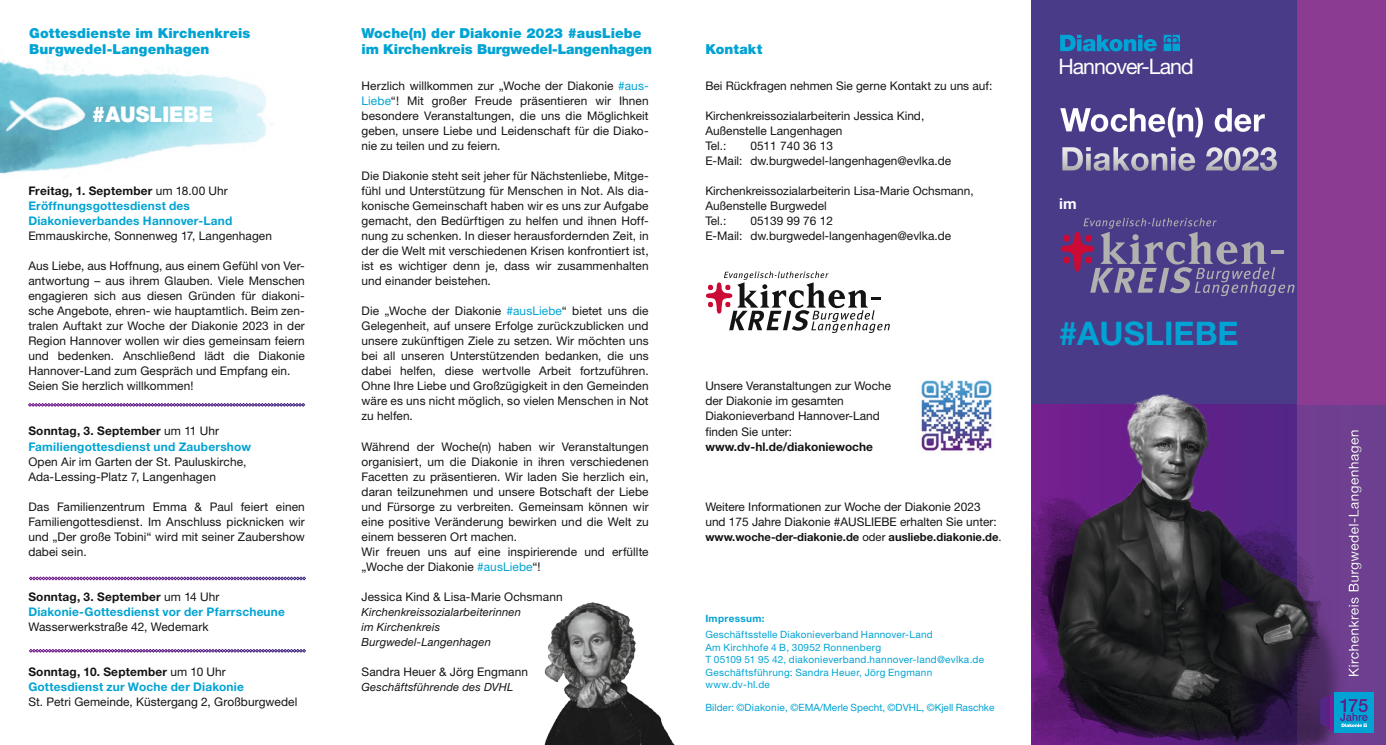
<style>
.page{position:relative;width:1386px;height:745px;background:#fff}
.page>*{position:absolute;margin:0;border:0;box-sizing:border-box;transform-origin:0 0}
.t1{font:700 32.5px/39px "Helvetica Neue LT Std";color:#fff}
.t2{font:700 32.5px "Helvetica Neue LT Std";color:#00a3d3}
.t3{font:900 21.75px "Helvetica Neue LT Std";color:#fff;scale:.94 1}
.t4{font:21.38px "Helvetica Neue LT Std";letter-spacing:-.045em;color:#fff}
.t5{font:700 15px "Helvetica Neue LT Std";color:#fff}
.t6{font:900 13.75px/16.2px "Helvetica Neue LT Std";color:#00a3d3}
.t7{font:13.75px "Helvetica Neue LT Std";letter-spacing:.03em;color:#fff}
.t8{font:11.88px/15px "Helvetica Neue LT Std";letter-spacing:.005em;color:#131413}
.t9{font:700 11.88px/15px "Helvetica Neue LT Std";letter-spacing:.015em;color:#00a3d3}
.t10{font:700 11.88px "Helvetica Neue LT Std";color:#131413}
.t11{font:italic 11.25px/15px "Helvetica Neue LT Std";letter-spacing:.015em;color:#131413}
.t12{font:700 11.25px "Helvetica Neue LT Std";color:#131413}
.t13{font:10px/12.5px "Helvetica Neue LT Std";letter-spacing:.025em;color:#00a3d3}
.t14{font:10px "Helvetica Neue LT Std";color:#00a3d3}
.t15{font:700 10px "Helvetica Neue LT Std";letter-spacing:.035em;color:#00a3d3}
.s1{color:#131413}
.s2{font-weight:400;color:#131413}
.s3{color:#00a3d3}
.s4{font-weight:400}
</style>
<div class="page">
<img style="left:544px;top:602px;width:130px;height:142px">
<img style="left:0;top:46px;width:272px;height:128px">
<div style="left:1031px;top:0;width:266px;height:446px;background:#493b88"></div>
<div style="left:1297px;top:404px;width:88px;height:340px;background:#6d3f90"></div>
<div style="left:1297px;top:0;width:88px;height:404px;background:#8b3c92"></div>
<svg style="left:1060px;top:35px;width:120px;height:16px"></svg>
<svg style="left:1060px;top:218px;width:234px;height:78px"></svg>
<div style="left:1085px;top:256px;width:6px;height:7px;background:#cb0a35;border-radius:50%"></div>
<div style="left:1063px;top:256px;width:6px;height:7px;background:#cb0a35;border-radius:50%"></div>
<img style="left:1031px;top:394px;width:320px;height:350px">
<div style="left:1320px;top:698px;width:24px;height:25px;background:#4d2984"></div>
<div style="left:1323px;top:697px;width:28px;height:28px;background:#582487"></div>
<div style="left:1327px;top:695px;width:32px;height:32px;background:#611e89"></div>
<div style="left:1330px;top:694px;width:36px;height:36px;background:#77218e"></div>
<div style="left:1333px;top:691px;width:40px;height:40px;background:#00a3d3"></div>
<svg style="left:1340px;top:699px;width:27px;height:27px"></svg>
<svg style="left:28px;top:403px;width:277px;height:3px"></svg>
<svg style="left:706px;top:271px;width:183px;height:62px"></svg>
<img style="left:921px;top:380px;width:71px;height:71px">
<svg style="left:29px;top:576px;width:277px;height:4px"></svg>
<svg style="left:29px;top:649px;width:277px;height:3px"></svg>
<p class="t6" style="left:29px;top:25px;width:223px">Gottesdienste im Kirchenkreis<br>Burgwedel-Langenhagen</p>
<h2 class="t3" style="left:92px;top:102px;width:131px">#AUSLIEBE</h2>
<p class="t9" style="left:28px;top:183px;width:206px"><span class="s1">Freitag, 1. September</span> <span class="s2">um 18.00 Uhr<br></span>Eröffnungsgottesdienst des<br>Diakonieverbandes Hannover-Land</p>
<p class="t8" style="left:28px;top:228px;width:245px">Emmauskirche, Sonnenweg 17, Langenhagen</p>
<p class="t8" style="left:28px;top:258px;width:278px">Aus Liebe, aus Hoffnung, aus einem Gefühl von Ver&shy;antwortung – aus ihrem Glauben. Viele Menschen engagieren sich aus diesen Gründen für diakoni&shy;sche Angebote, ehren- wie hauptamtlich. Beim zen&shy;tralen Auftakt zur Woche der Diakonie 2023 in der Region Hannover wollen wir dies gemeinsam feiern und bedenken. Anschließend lädt die Diakonie Hannover-Land zum Gespräch und Empfang ein.<br>Seien Sie herzlich willkommen!</p>
<p class="t9" style="left:28px;top:423px;width:224px"><span class="s1">Sonntag, 3. September</span> <span class="s2">um 11 Uhr<br></span>Familiengottesdienst und Zaubershow</p>
<p class="t8" style="left:28px;top:453px;width:219px">Open Air im Garten der St. Pauluskirche,<br>Ada-Lessing-Platz 7, Langenhagen</p>
<p class="t8" style="left:28px;top:498px;width:278px;text-align:justify">Das Familienzentrum Emma &amp; Paul feiert einen Familiengottesdienst. Im Anschluss picknicken wir und „Der große Tobini“ wird mit seiner Zaubershow dabei sein.</p>
<p class="t9" style="left:28px;top:588px;width:258px"><span class="s1">Sonntag, 3. September</span> <span class="s2">um 14 Uhr<br></span>Diakonie-Gottesdienst vor der Pfarrscheune</p>
<p class="t8" style="left:28px;top:618px;width:182px">Wasserwerkstraße 42, Wedemark</p>
<p class="t9" style="left:28px;top:663px;width:217px"><span class="s1">Sonntag, 10. September</span> <span class="s2">um 10 Uhr<br></span>Gottesdienst zur Woche der Diakonie</p>
<p class="t8" style="left:28px;top:693px;width:270px">St. Petri Gemeinde, Küstergang 2, Großburgwedel</p>
<p class="t6" style="left:361px;top:25px;width:292px">Woche(n) der Diakonie 2023 #ausLiebe im Kirchenkreis Burgwedel-Langenhagen</p>
<p class="t8" style="left:361px;top:78px;width:289px;text-align:justify">Herzlich willkommen zur „Woche der Diakonie <span class="s3">#aus-Liebe</span>“! Mit großer Freude präsentieren wir Ihnen besondere Veranstaltungen, die uns die Möglichkeit geben, unsere Liebe und Leidenschaft für die Diako&shy;nie zu teilen und zu feiern.</p>
<p class="t8" style="left:361px;top:168px;width:289px;text-align:justify">Die Diakonie steht seit jeher für Nächstenliebe, Mitge&shy;fühl und Unterstützung für Menschen in Not. Als dia&shy;konische Gemeinschaft haben wir es uns zur Aufgabe gemacht, den Bedürftigen zu helfen und ihnen Hoff&shy;nung zu schenken. In dieser herausfordernden Zeit, in der die Welt mit verschiedenen Krisen konfrontiert ist, ist es wichtiger denn je, dass wir zusammenhalten und einander beistehen.</p>
<p class="t8" style="left:361px;top:303px;width:289px;text-align:justify">Die „Woche der Diakonie <span class="s3">#ausLiebe</span>“ bietet uns die Gelegenheit, auf unsere Erfolge zurückzublicken und unsere zukünftigen Ziele zu setzen. Wir möchten uns bei all unseren Unterstützenden bedanken, die uns dabei helfen, diese wertvolle Arbeit fortzuführen.<br>Ohne Ihre Liebe und Großzügigkeit in den Gemeinden wäre es uns nicht möglich, so vielen Menschen in Not zu helfen.</p>
<p class="t8" style="left:361px;top:438px;width:289px">Während der Woche(n) haben wir Veranstaltungen organisiert, um die Diakonie in ihren verschiedenen Facetten zu präsentieren. Wir laden Sie herzlich ein, daran teilzunehmen und unsere Botschaft der Liebe und Fürsorge zu verbreiten. Gemeinsam können wir eine positive Veränderung bewirken und die Welt zu einem besseren Ort machen.<br>Wir freuen uns auf eine inspirierende und erfüllte „Woche der Diakonie <span class="s3">#ausLiebe</span>“!</p>
<p class="t8" style="left:361px;top:588px;width:202px">Jessica Kind &amp; Lisa-Marie Ochsmann</p>
<p class="t11" style="left:361px;top:603px;width:161px">Kirchenkreissozialarbeiterinnen im Kirchenkreis<br>Burgwedel-Langenhagen</p>
<p class="t8" style="left:361px;top:663px;width:168px">Sandra Heuer &amp; Jörg Engmann</p>
<p class="t11" style="left:361px;top:678px;width:153px">Geschäftsführende des DVHL</p>
<p class="t6" style="left:705px;top:41px;width:58px">Kontakt</p>
<p class="t8" style="left:705px;top:78px;width:288px">Bei Rückfragen nehmen Sie gerne Kontakt zu uns auf:</p>
<p class="t8" style="left:705px;top:108px;width:220px">Kirchenkreissozialarbeiterin Jessica Kind,<br>Außenstelle Langenhagen<br>Tel.:</p>
<p class="t8" style="left:705px;top:138px;width:247px;text-indent:45px">0511 740 36 13<br>E-Mail: dw.burgwedel-langenhagen@evlka.de</p>
<p class="t8" style="left:705px;top:183px;width:270px">Kirchenkreissozialarbeiterin Lisa-Marie Ochsmann,<br>Außenstelle Burgwedel<br>Tel.:</p>
<p class="t8" style="left:705px;top:213px;width:247px;text-indent:45px">05139 99 76 12<br>E-Mail: dw.burgwedel-langenhagen@evlka.de</p>
<p class="t8" style="left:705px;top:378px;width:187px">Unsere Veranstaltungen zur Woche der Diakonie im gesamten<br>Diakonieverband Hannover-Land finden Sie unter:</p>
<p class="t10" style="left:705px;top:438px;width:169px">www.dv-hl.de/diakoniewoche</p>
<p class="t8" style="left:705px;top:498px;width:293px">Weitere Informationen zur Woche der Diakonie 2023 und 175 Jahre Diakonie #AUSLIEBE erhalten Sie unter:</p>
<p class="t12" style="left:705px;top:529px;width:298px">www.woche-der-diakonie.de <span class="s4">oder</span> ausliebe.diakonie.de<span class="s4">.</span></p>
<p class="t15" style="left:705px;top:612px;width:61px">Impressum:</p>
<p class="t13" style="left:705px;top:628px;width:280px">Geschäftsstelle Diakonieverband Hannover-Land<br>Am Kirchhofe 4 B, 30952 Ronnenberg<br>T 05109 51 95 42, diakonieverband.hannover-land@evlka.de Geschäftsführung: Sandra Heuer, Jörg Engmann www.dv-hl.de</p>
<p class="t14" style="left:705px;top:701px;width:291px">Bilder: ©Diakonie, ©EMA/Merle Specht, ©DVHL, ©Kjell Raschke</p>
<h3 class="t4" style="left:1058px;top:54px;width:137px">Hannover-Land</h3>
<h1 class="t1" style="left:1060px;top:99px;width:219px">Woche(n) der<br>Diakonie 2023</h1>
<p class="t5" style="left:1059px;top:194px;width:19px">im</p>
<h1 class="t2" style="left:1059px;top:313px;width:181px">#AUSLIEBE</h1>
<p class="t7" style="left:1345px;top:676px;width:249px;rotate:-90deg">Kirchenkreis Burgwedel-Langenhagen</p>
</div>
